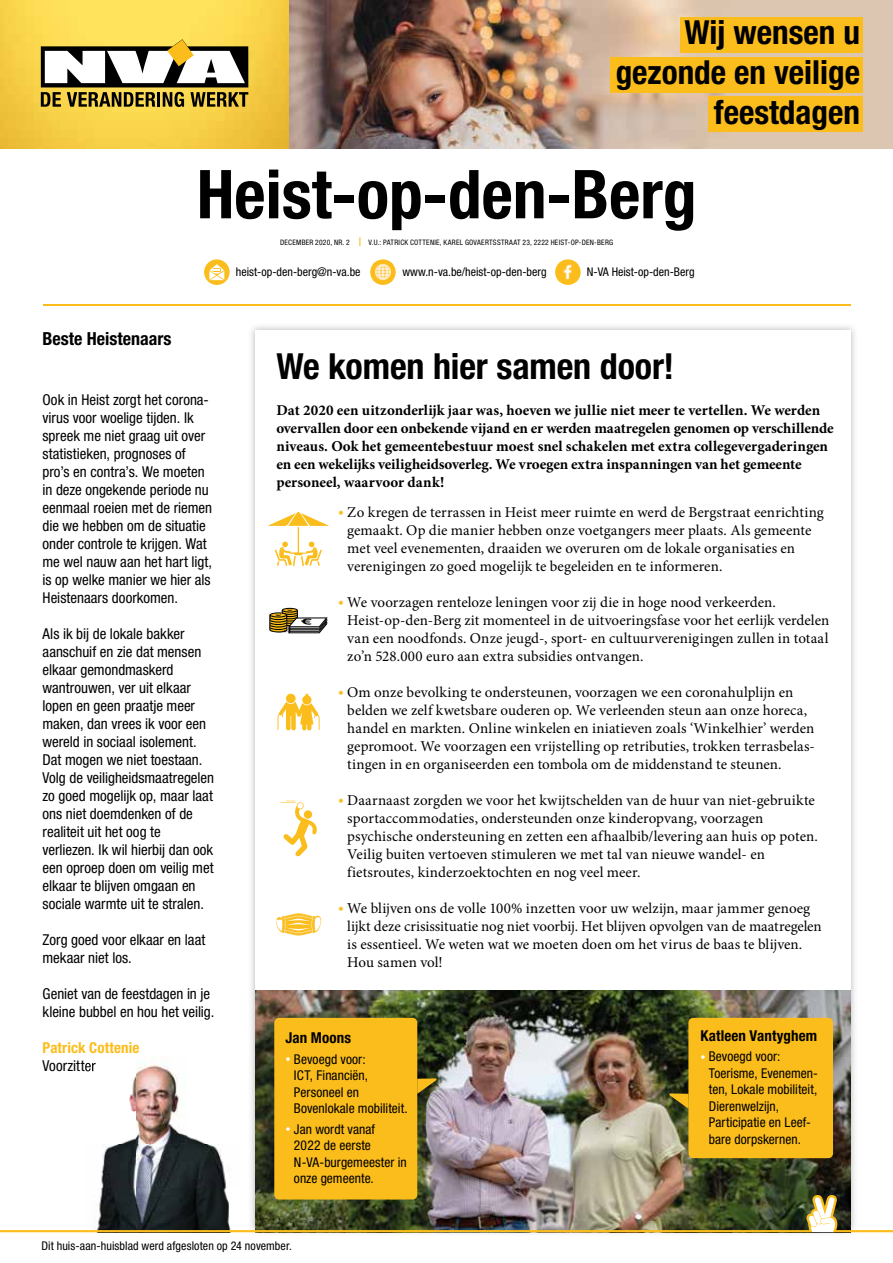
<style>
.page{position:relative;width:893px;height:1263px;background:#fff}
.page>*{position:absolute;margin:0;border:0;box-sizing:border-box;transform-origin:0 0}
.t1{font:700 condensed 67.5px "Helvetica Neue LT Std";color:#000}
.t2{font:700 condensed 36px "Helvetica Neue LT Std";letter-spacing:-.005em;color:#000}
.t3{font:700 condensed 33.15px/39.8px "Helvetica Neue LT Std";color:#000;text-align:right}
.t4{font:700 condensed 18px "Helvetica Neue LT Std";color:#000}
.t5{font:15px/18px "Minion Pro";color:#000}
.t6{font:condensed 15px/18px "Helvetica Neue LT Std";color:#000}
.t7{font:700 15px/18px "Minion Pro";letter-spacing:-.005em;color:#000}
.t8{font:700 condensed 15px "Helvetica Neue LT Std";letter-spacing:.005em;color:#000}
.t9{font:700 condensed 15px "Helvetica Neue LT Std";letter-spacing:.005em;color:#fbbd1b}
.t10{font:condensed 13.5px/16.5px "Helvetica Neue LT Std";letter-spacing:.005em;color:#000}
.t11{font:condensed 12px "Helvetica Neue LT Std";color:#000}
.t12{font:condensed 7.5px "Helvetica Neue LT Std";letter-spacing:.035em;color:#000}
.t13{font:700 condensed 7.05px "Helvetica Neue LT Std";color:#000;scale:.53 1}
.t14{font:700 condensed 6.3px "Helvetica Neue LT Std";color:#000;scale:.53 1}
.s1{font-size:12px;color:#fbbd1b}
.s2{color:#fbbd1b}
.s3{font-family:"Minion Pro";font-stretch:normal;color:#fff}
</style>
<div class="page">
<svg style="left:204px;top:259px;width:26px;height:26px"></svg>
<svg style="left:209px;top:264px;width:15px;height:16px"></svg>
<svg style="left:555px;top:259px;width:26px;height:26px"></svg>
<img style="left:558px;top:263px;width:19px;height:19px">
<svg style="left:370px;top:259px;width:26px;height:26px"></svg>
<img style="left:374px;top:263px;width:18px;height:19px">
<img style="left:0;top:0;width:289px;height:149px">
<svg style="left:41px;top:39px;width:207px;height:68px"></svg>
<img style="left:248px;top:326px;width:610px;height:907px">
<div style="left:255px;top:331px;width:595px;height:898px;background:#fff"></div>
<hr style="left:43px;top:305px;width:807px;height:1px;background:#fbbd1b">
<img style="left:289px;top:0;width:604px;height:149px">
<div style="left:681px;top:17px;width:182px;height:35px;background:#fbbd1b"></div>
<div style="left:611px;top:57px;width:252px;height:36px;background:#fbbd1b"></div>
<div style="left:709px;top:96px;width:154px;height:36px;background:#fbbd1b"></div>
<img style="left:255px;top:990px;width:595px;height:204px">
<svg style="left:268px;top:512px;width:61px;height:54px"></svg>
<svg style="left:280px;top:801px;width:37px;height:56px"></svg>
<svg style="left:278px;top:694px;width:42px;height:36px"></svg>
<svg style="left:276px;top:913px;width:45px;height:23px"></svg>
<svg style="left:668px;top:1093px;width:20px;height:16px"></svg>
<div style="left:688px;top:1018px;width:145px;height:140px;background:#fbbd1b;border-radius:5px"></div>
<svg style="left:417px;top:1078px;width:20px;height:16px"></svg>
<div style="left:274px;top:1018px;width:143px;height:181px;background:#fbbd1b;border-radius:5px"></div>
<img style="left:86px;top:1071px;width:50px;height:123px">
<img style="left:136px;top:1061px;width:93px;height:133px">
<svg style="left:85px;top:1062px;width:11px;height:9px"></svg>
<img style="left:0;top:1194px;width:893px;height:38px">
<svg style="left:269px;top:608px;width:59px;height:25px"></svg>
<h3 class="t3" style="left:616px;top:12px;width:246px">Wij wensen u gezonde en veilige feestdagen</h3>
<p class="t4" style="left:43px;top:327px;width:130px">Beste Heistenaars</p>
<h1 class="t1" style="left:197px;top:153px;width:501px">Heist-op-den-Berg</h1>
<p class="t11" style="left:236px;top:265px;width:126px">heist-op-den-berg@n-va.be</p>
<p class="t11" style="left:402px;top:265px;width:146px">www.n-va.be/heist-op-den-berg</p>
<p class="t11" style="left:587px;top:265px;width:109px">N-VA Heist-op-den-Berg</p>
<p class="t12" style="left:280px;top:238px;width:334px">DECEMBER 2020, NR. 2 <span class="s1">I</span> V.U.: PATRICK COTTENIE, KAREL GOVAERTSSTRAAT 23, 2222 HEIST-OP-DEN-BERG</p>
<p class="t6" style="left:43px;top:391px;width:171px">Ook in Heist zorgt het corona&shy;virus voor woelige tijden. Ik spreek me niet graag uit over statistieken, prognoses of pro’s en contra’s. We moeten in deze ongekende periode nu eenmaal roeien met de riemen die we hebben om de situatie onder controle te krijgen. Wat me wel nauw aan het hart ligt, is op welke manier we hier als<br>Heistenaars doorkomen.</p>
<p class="t6" style="left:43px;top:625px;width:173px">Als ik bij de lokale bakker aanschuif en zie dat mensen elkaar gemondmaskerd wantrouwen, ver uit elkaar lopen en geen praatje meer maken, dan vrees ik voor een wereld in sociaal isolement.<br>Dat mogen we niet toestaan.<br>Volg de veiligheidsmaatregelen zo goed mogelijk op, maar laat ons niet doemdenken of de realiteit uit het oog te verliezen. Ik wil hierbij dan ook een oproep doen om veilig met elkaar te blijven omgaan en sociale warmte uit te stralen.</p>
<p class="t6" style="left:43px;top:931px;width:164px">Zorg goed voor elkaar en laat mekaar niet los.</p>
<p class="t6" style="left:43px;top:985px;width:173px">Geniet van de feestdagen in je kleine bubbel en hou het veilig.</p>
<p class="t9" style="left:43px;top:1039px;width:98px">Patrick Cottenie</p>
<p class="t6" style="left:43px;top:1057px;width:55px">Voorzitter</p>
<h2 class="t2" style="left:276px;top:344px;width:399px">We komen hier samen door!</h2>
<p class="t7" style="left:276px;top:401px;width:559px">Dat 2020 een uitzonderlijk jaar was, hoeven we jullie niet meer te vertellen. We werden overvallen door een onbekende vijand en er werden maatregelen genomen op verschillende niveaus. Ook het gemeentebestuur moest snel schakelen met extra collegevergaderingen en een wekelijks veiligheidsoverleg. We vroegen extra inspanningen van het gemeente personeel, waarvoor dank!</p>
<p class="t5" style="left:347px;top:504px;width:478px;text-indent:-9px"><span class="s2">•</span> Zo kregen de terrassen in Heist meer ruimte en werd de Bergstraat eenrichting gemaakt. Op die manier hebben onze voetgangers meer plaats. Als gemeente met veel evenementen, draaiden we overuren om de lokale organisaties en verenigingen zo goed mogelijk te begeleiden en te informeren.</p>
<p class="t5" style="left:347px;top:594px;width:483px;text-indent:-9px"><span class="s2">•</span> We voorzagen renteloze leningen voor zij die in hoge nood verkeerden.<br>Heist-op-den-Berg zit momenteel in de uitvoeringsfase voor het eerlijk verdelen van een noodfonds. Onze jeugd-, sport- en cultuurverenigingen zullen in totaal zo’n 528.000 euro aan extra subsidies ontvangen.</p>
<p class="t5" style="left:347px;top:684px;width:469px;text-indent:-9px"><span class="s2">•</span> Om onze bevolking te ondersteunen, voorzagen we een coronahulplijn en belden we zelf kwetsbare ouderen op. We verleenden steun aan onze horeca, handel en markten. Online winkelen en iniatieven zoals ‘Winkelhier’ werden gepromoot. We voorzagen een vrijstelling op retributies, trokken terrasbelas&shy;tingen in en organiseerden een tombola om de middenstand te steunen.</p>
<p class="t5" style="left:347px;top:792px;width:472px;text-indent:-9px"><span class="s2">•</span> Daarnaast zorgden we voor het kwijtschelden van de huur van niet-gebruikte sportaccommodaties, ondersteunden onze kinderopvang, voorzagen psychische ondersteuning en zetten een afhaalbib/levering aan huis op poten.<br>Veilig buiten vertoeven stimuleren we met tal van nieuwe wandel- en fietsroutes, kinderzoektochten en nog veel meer.</p>
<p class="t5" style="left:347px;top:900px;width:476px;text-indent:-9px"><span class="s2">•</span> We blijven ons de volle 100% inzetten voor uw welzijn, maar jammer genoeg lijkt deze crisissituatie nog niet voorbij. Het blijven opvolgen van de maatregelen is essentieel. We weten wat we moeten doen om het virus de baas te blijven.<br>Hou samen vol!</p>
<p class="t14" style="left:286px;top:611px;width:5px;rotate:-90deg">€</p>
<p class="t13" style="left:274px;top:616px;width:5px;rotate:-90deg">€</p>
<p class="t8" style="left:286px;top:1028px;width:67px">Jan Moons</p>
<p class="t10" style="left:294px;top:1050px;width:115px;text-indent:-8px"><span class="s3">•</span> Bevoegd voor:<br>ICT, Financiën,<br>Personeel en<br>Bovenlokale mobiliteit.</p>
<p class="t10" style="left:294px;top:1121px;width:114px;text-indent:-8px"><span class="s3">•</span> Jan wordt vanaf<br>2022 de eerste<br>N-VA-burgemeester in onze gemeente.</p>
<p class="t8" style="left:700px;top:1026px;width:118px">Katleen Vantyghem</p>
<p class="t10" style="left:709px;top:1048px;width:111px;text-indent:-8px"><span class="s3">•</span> Bevoegd voor:<br>Toerisme, Evenemen&shy;ten, Lokale mobiliteit,<br>Dierenwelzijn,<br>Participatie en Leef&shy;bare dorpskernen.</p>
<p class="t11" style="left:41px;top:1239px;width:252px">Dit huis-aan-huisblad werd afgesloten op 24 november.</p>
</div>
